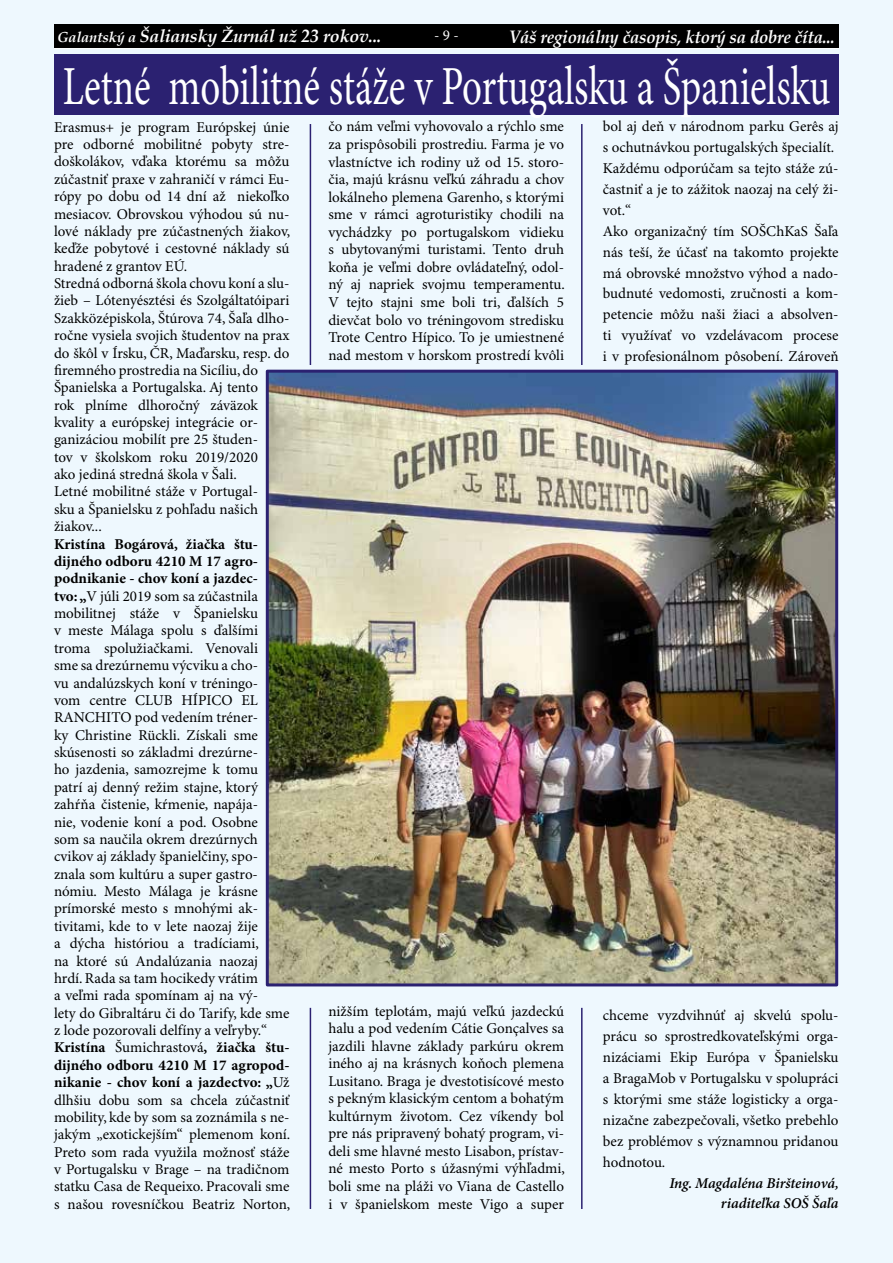
<style>
.page{position:relative;width:893px;height:1263px;background:#eef8fe}
.page>*{position:absolute;margin:0;border:0;box-sizing:border-box;transform-origin:0 0}
.t1{font:55.05px "Minion Pro";letter-spacing:-.005em;color:#fff;scale:.71 1}
.t2{font:italic 700 18px "Book Antiqua";letter-spacing:-.01em;color:#fff;scale:.93 1}
.t3{font:italic 700 17.7px "Book Antiqua";letter-spacing:-.01em;color:#fff}
.t4{font:15px/17.4px "Minion Pro";color:#000}
.t5{font:italic 600 15px/20.9px "Minion Pro";letter-spacing:-.005em;color:#000;text-align:right}
.t6{font:15px "Minion Pro";color:#fff}
.s1{font-size:14.55px}
.s2{font-weight:700}
</style>
<div class="page">
<div style="left:54px;top:54px;width:785px;height:61px;background:#2b2171"></div>
<img style="left:270px;top:374px;width:564px;height:608px">
<div style="left:266px;top:370px;width:572px;height:616px;border:3px solid #2b2171"></div>
<hr style="left:310px;top:124px;width:1px;height:241px;background:#2b2171">
<hr style="left:310px;top:1008px;width:1px;height:201px;background:#2b2171">
<hr style="left:581px;top:124px;width:2px;height:241px;background:#2b2171">
<hr style="left:581px;top:1008px;width:2px;height:201px;background:#2b2171">
<hr style="left:54px;top:47px;width:785px;height:2px;background:#fff">
<div style="left:54px;top:24px;width:785px;height:24px;background:#000"></div>
<p class="t3" style="left:57px;top:24px;width:326px"><span class="s1">Galantský a</span> Šaliansky Žurnál už 23 rokov...</p>
<p class="t6" style="left:434px;top:26px;width:26px">- 9 -</p>
<p class="t2" style="left:509px;top:24px;width:352px">Váš regionálny časopis, ktorý sa dobre číta...</p>
<h1 class="t1" style="left:63px;top:54px;width:1082px">Letné mobilitné stáže v Portugalsku a Španielsku</h1>
<p class="t4" style="left:54px;top:119px;width:238px">Erasmus+ je program Európskej únie pre odborné mobilitné pobyty stre&shy;doškolákov, vďaka ktorému sa môžu zúčastniť praxe v zahraničí v rámci Eu&shy;rópy po dobu od 14 dní až niekoľko mesiacov. Obrovskou výhodou sú nu&shy;lové náklady pre zúčastnených žiakov, keďže pobytové i cestovné náklady sú hradené z grantov EÚ.<br>Stredná odborná škola chovu koní a slu&shy;žieb – Lótenyésztési és Szolgáltatóipari Szakközépiskola, Štúrova 74, Šaľa dlho&shy;ročne vysiela svojich študentov na prax do škôl v Írsku, ČR, Maďarsku, resp. do firemného prostredia na Sicíliu, do Španielska a Portugalska. Aj tento<br>rok plníme dlhoročný záväzok kvality a európskej integrácie or&shy;ganizáciou mobilít pre 25 študen-<br>tov v školskom roku 2019/2020<br>ako jediná stredná škola v Šali.<br>Letné mobilitné stáže v Portugal-<br>sku a Španielsku z pohľadu našich žiakov...</p>
<p class="t4" style="left:54px;top:536px;width:238px"><span class="s2">Kristína Bogárová, žiačka štu&shy;dijného odboru 4210 M 17 agro&shy;podnikanie - chov koní a jazdec-<br>tvo: „</span>V júli 2019 som sa zúčastnila mobilitnej stáže v Španielsku<br>v meste Málaga spolu s ďalšími troma spolužiačkami. Venovali<br>sme sa drezúrnemu výcviku a cho-<br>vu andalúzskych koní v tréningo-<br>vom centre CLUB HÍPICO EL RANCHITO pod vedením tréner-<br>ky Christine Rückli. Získali sme skúsenosti so základmi drezúrne-<br>ho jazdenia, samozrejme k tomu<br>patrí aj denný režim stajne, ktorý zahŕňa čistenie, kŕmenie, napája-<br>nie, vodenie koní a pod. Osobne<br>som sa naučila okrem drezúrnych cvikov aj základy španielčiny, spo&shy;znala som kultúru a super gastro&shy;nómiu. Mesto Málaga je krásne prímorské mesto s mnohými ak&shy;tivitami, kde to v lete naozaj žije<br>a dýcha históriou a tradíciami,<br>na ktoré sú Andalúzania naozaj hrdí. Rada sa tam hocikedy vrátim<br>a veľmi rada spomínam aj na vý-<br>lety do Gibraltáru či do Tarify, kde sme z lode pozorovali delfíny a veľryby.“ <span class="s2">Kristína</span> Šumichrastová<span class="s2">, žiačka štu&shy;dijného odboru 4210 M 17 agropod&shy;nikanie - chov koní a jazdectvo: „</span>Už dlhšiu dobu som sa chcela zúčastniť mobility, kde by som sa zoznámila s ne&shy;jakým „exotickejším“ plemenom koní.<br>Preto som rada využila možnosť stáže v Portugalsku v Brage – na tradičnom statku Casa de Requeixo. Pracovali sme s našou rovesníčkou Beatriz Norton,</p>
<p class="t4" style="left:603px;top:117px;width:237px;line-height:20.9px">bol aj deň v národnom parku Gerês aj s ochutnávkou portugalských špecialít.<br>Každému odporúčam sa tejto stáže zú&shy;častniť a je to zážitok naozaj na celý ži&shy;vot.“<br>Ako organizačný tím SOŠChKaS Šaľa nás teší, že účasť na takomto projekte má obrovské množstvo výhod a nado&shy;budnuté vedomosti, zručnosti a kom&shy;petencie môžu naši žiaci a absolven&shy;ti využívať vo vzdelávacom procese i v profesionálnom pôsobení. Zároveň</p>
<p class="t4" style="left:328px;top:118px;width:238px;text-align:justify">čo nám veľmi vyhovovalo a rýchlo sme za prispôsobili prostrediu. Farma je vo vlastníctve ich rodiny už od 15. storo&shy;čia, majú krásnu veľkú záhradu a chov lokálneho plemena Garenho, s ktorými sme v rámci agroturistiky chodili na vychádzky po portugalskom vidieku s ubytovanými turistami. Tento druh koňa je veľmi dobre ovládateľný, odol&shy;ný aj napriek svojmu temperamentu.<br>V tejto stajni sme boli tri, ďalších 5 dievčat bolo vo tréningovom stredisku Trote Centro Hípico. To je umiestnené nad mestom v horskom prostredí kvôli</p>
<p class="t4" style="left:328px;top:1002px;width:238px;text-align:justify">nižším teplotám, majú veľkú jazdeckú halu a pod vedením Cátie Gonçalves sa jazdili hlavne základy parkúru okrem iného aj na krásnych koňoch plemena Lusitano. Braga je dvestotisícové mesto s pekným klasickým centom a bohatým kultúrnym životom. Cez víkendy bol pre nás pripravený bohatý program, vi&shy;deli sme hlavné mesto Lisabon, prístav&shy;né mesto Porto s úžasnými výhľadmi, boli sme na pláži vo Viana de Castello i v španielskom meste Vigo a super</p>
<p class="t4" style="left:603px;top:1006px;width:237px;line-height:20.9px;text-align:justify">chceme vyzdvihnúť aj skvelú spolu&shy;prácu so sprostredkovateľskými orga&shy;nizáciami Ekip Európa v Španielsku a BragaMob v Portugalsku v spolupráci s ktorými sme stáže logisticky a orga&shy;nizačne zabezpečovali, všetko prebehlo bez problémov s významnou pridanou hodnotou.</p>
<p class="t5" style="left:669px;top:1173px;width:171px">Ing. Magdaléna Biršteinová, riaditeľka SOŠ Šaľa</p>
</div>
